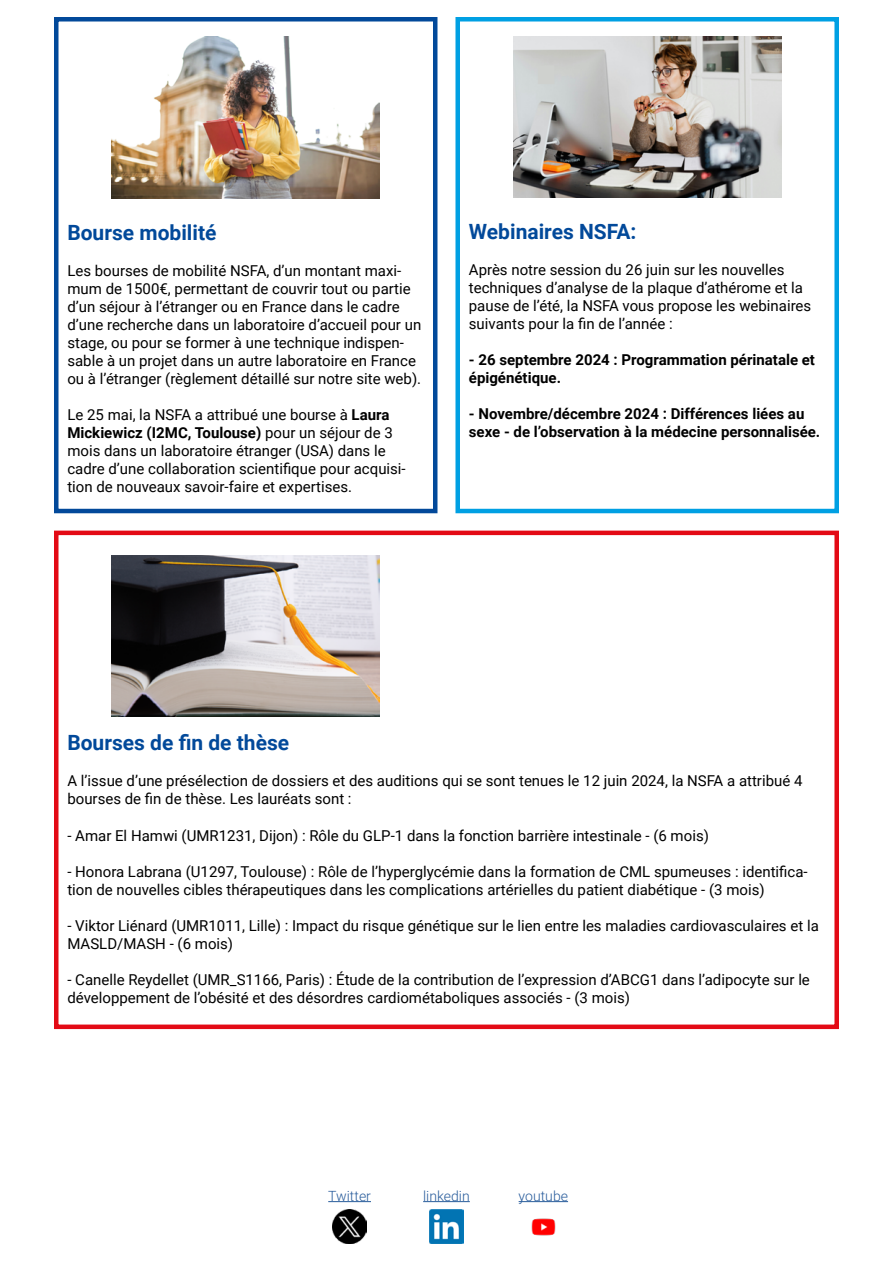
<style>
.page{position:relative;width:893px;height:1263px;background:#fff}
.page>*{position:absolute;margin:0;border:0;box-sizing:border-box;transform-origin:0 0}
.t1{font:700 21px "Roboto";color:#02499a}
.t2{font:15px/18px "Roboto";color:#000}
.t3{font:700 15px/18px "Roboto";color:#000}
.t4{font:300 14.1px "Roboto";color:#275b9b}
.s1{font-weight:700}
</style>
<div class="page">
<img style="left:333px;top:1210px;width:34px;height:34px">
<img style="left:429px;top:1210px;width:35px;height:34px">
<img style="left:531px;top:1218px;width:25px;height:18px">
<hr style="left:328px;top:1201px;width:43px;height:1px;background:#275b9b">
<hr style="left:423px;top:1201px;width:47px;height:1px;background:#275b9b">
<hr style="left:519px;top:1201px;width:49px;height:1px;background:#275b9b">
<div style="left:54px;top:17px;width:383px;height:496px;border:4px solid #02499a"></div>
<img style="left:112px;top:37px;width:268px;height:161px">
<div style="left:54px;top:531px;width:785px;height:498px;border:4px solid #e30a15"></div>
<img style="left:112px;top:555px;width:268px;height:162px">
<div style="left:455px;top:17px;width:384px;height:496px;border:4px solid #00a0e3"></div>
<img style="left:513px;top:36px;width:268px;height:162px">
<h1 class="t1" style="left:67px;top:218px;width:151px">Bourse mobilité</h1>
<p class="t2" style="left:67px;top:261px;width:355px">Les bourses de mobilité NSFA, d’un montant maxi&shy;mum de 1500€, permettant de couvrir tout ou partie d’un séjour à l’étranger ou en France dans le cadre d’une recherche dans un laboratoire d’accueil pour un stage, ou pour se former à une technique indispen&shy;sable à un projet dans un autre laboratoire en France ou à l’étranger (règlement détaillé sur notre site web).</p>
<p class="t2" style="left:67px;top:405px;width:340px">Le 25 mai, la NSFA a attribué une bourse à <span class="s1">Laura Mickiewicz (I2MC, Toulouse)</span> pour un séjour de 3 mois dans un laboratoire étranger (USA) dans le cadre d’une collaboration scientifique pour acquisi&shy;tion de nouveaux savoir-faire et expertises.</p>
<h1 class="t1" style="left:469px;top:217px;width:169px">Webinaires NSFA:</h1>
<p class="t2" style="left:469px;top:260px;width:344px">Après notre session du 26 juin sur les nouvelles techniques d’analyse de la plaque d’athérome et la pause de l’été, la NSFA vous propose les webinaires suivants pour la fin de l’année :</p>
<p class="t3" style="left:469px;top:350px;width:348px">- 26 septembre 2024 : Programmation périnatale et épigénétique.</p>
<p class="t3" style="left:469px;top:404px;width:353px">- Novembre/décembre 2024 : Différences liées au sexe - de l’observation à la médecine personnalisée.</p>
<h1 class="t1" style="left:67px;top:728px;width:223px">Bourses de fin de thèse</h1>
<p class="t2" style="left:67px;top:772px;width:737px">A l’issue d’une présélection de dossiers et des auditions qui se sont tenues le 12 juin 2024, la NSFA a attribué 4 bourses de fin de thèse. Les lauréats sont :</p>
<p class="t2" style="left:67px;top:826px;width:643px">- Amar El Hamwi (UMR1231, Dijon) : Rôle du GLP-1 dans la fonction barrière intestinale - (6 mois)</p>
<p class="t2" style="left:67px;top:862px;width:742px">- Honora Labrana (U1297, Toulouse) : Rôle de l’hyperglycémie dans la formation de CML spumeuses : identifica&shy;tion de nouvelles cibles thérapeutiques dans les complications artérielles du patient diabétique - (3 mois)</p>
<p class="t2" style="left:67px;top:916px;width:753px">- Viktor Liénard (UMR1011, Lille) : Impact du risque génétique sur le lien entre les maladies cardiovasculaires et la<br>MASLD/MASH - (6 mois)</p>
<p class="t2" style="left:67px;top:970px;width:744px">- Canelle Reydellet (UMR_S1166, Paris) : Étude de la contribution de l’expression d’ABCG1 dans l’adipocyte sur le développement de l’obésité et des désordres cardiométaboliques associés - (3 mois)</p>
<p class="t4" style="left:328px;top:1186px;width:44px">Twitter</p>
<p class="t4" style="left:423px;top:1186px;width:48px">linkedin</p>
<p class="t4" style="left:519px;top:1186px;width:51px">youtube</p>
</div>
